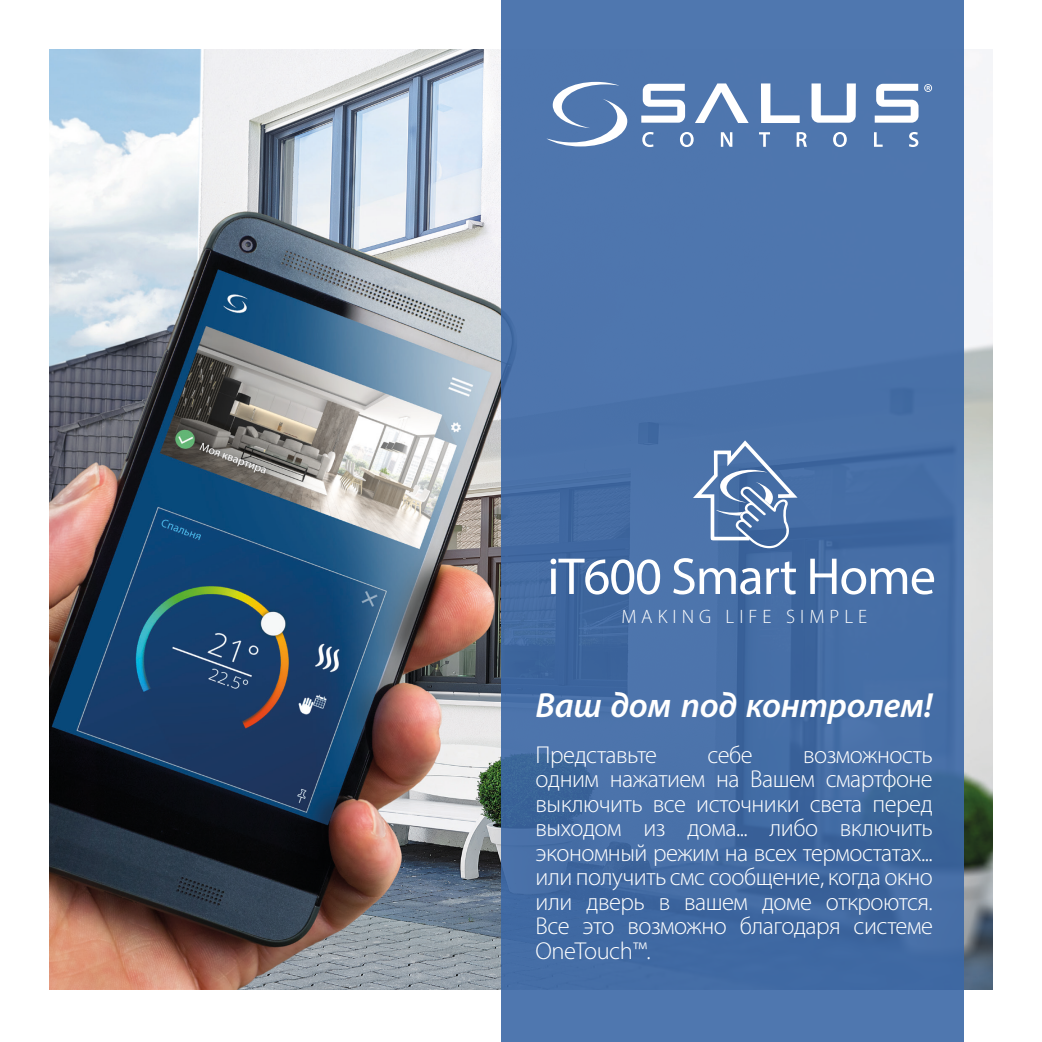
<style>
.page{position:relative;width:1042px;height:1042px;background:#fff}
.page>*{position:absolute;margin:0;border:0;box-sizing:border-box;transform-origin:0 0}
.t1{font:52.32px "Myriad Pro";letter-spacing:-.02em;color:#fff}
.text_15_pt{font:italic 600 35px "Myriad Pro";letter-spacing:-.01em;color:#fff}
.text_15_pt-2{font:300 24.5px/24.5px "Myriad Pro";letter-spacing:-.02em;color:#fff;text-align:justify}
.t2{font:300 19.43px "Myriad Pro";letter-spacing:.26em;color:#fff}
</style>
<div class="page">
<img style="left:50px;top:50px;width:942px;height:940px">
<div style="left:501px;top:0;width:463px;height:1042px;background:linear-gradient(to bottom,#4f77af,#416aa2)"></div>
<svg style="left:689px;top:440px;width:112px;height:108px;background:#6485b4"></svg>
<svg style="left:924px;top:84px;width:8px;height:8px"></svg>
<svg style="left:641px;top:84px;width:44px;height:39px"></svg>
<svg style="left:874px;top:84px;width:44px;height:39px"></svg>
<svg style="left:811px;top:83px;width:45px;height:40px"></svg>
<svg style="left:695px;top:83px;width:54px;height:40px"></svg>
<svg style="left:761px;top:83px;width:38px;height:40px"></svg>
<svg style="left:546px;top:82px;width:81px;height:64px"></svg>
<svg style="left:642px;top:132px;width:12px;height:15px"></svg>
<svg style="left:680px;top:132px;width:13px;height:15px"></svg>
<svg style="left:721px;top:132px;width:11px;height:15px"></svg>
<svg style="left:759px;top:132px;width:11px;height:15px"></svg>
<svg style="left:796px;top:132px;width:11px;height:15px"></svg>
<svg style="left:833px;top:132px;width:14px;height:15px"></svg>
<svg style="left:874px;top:132px;width:8px;height:15px"></svg>
<svg style="left:909px;top:132px;width:9px;height:15px"></svg>
<p class="t1" style="left:547px;top:544px;width:390px">iT600 Smart Home</p>
<p class="t2" style="left:621px;top:606px;width:247px">MAKING LIFE SIMPLE</p>
<p class="text_15_pt" style="left:535px;top:683px;width:399px">Ваш дом под контролем!</p>
<p class="text_15_pt-2" style="left:535px;top:742px;width:123px">Представьте</p>
<p class="text_15_pt-2" style="left:707px;top:742px;width:47px">себе</p>
<p class="text_15_pt-2" style="left:535px;top:742px;width:399px;text-indent:267px">возможность одним нажатием на Вашем смартфоне выключить все источники света перед выходом из дома... либо включить экономный режим на всех термостатах... или получить смс сообщение, когда окно или дверь в вашем доме откроются.<br>Все это возможно благодаря системе OneTouch™.</p>
</div>
